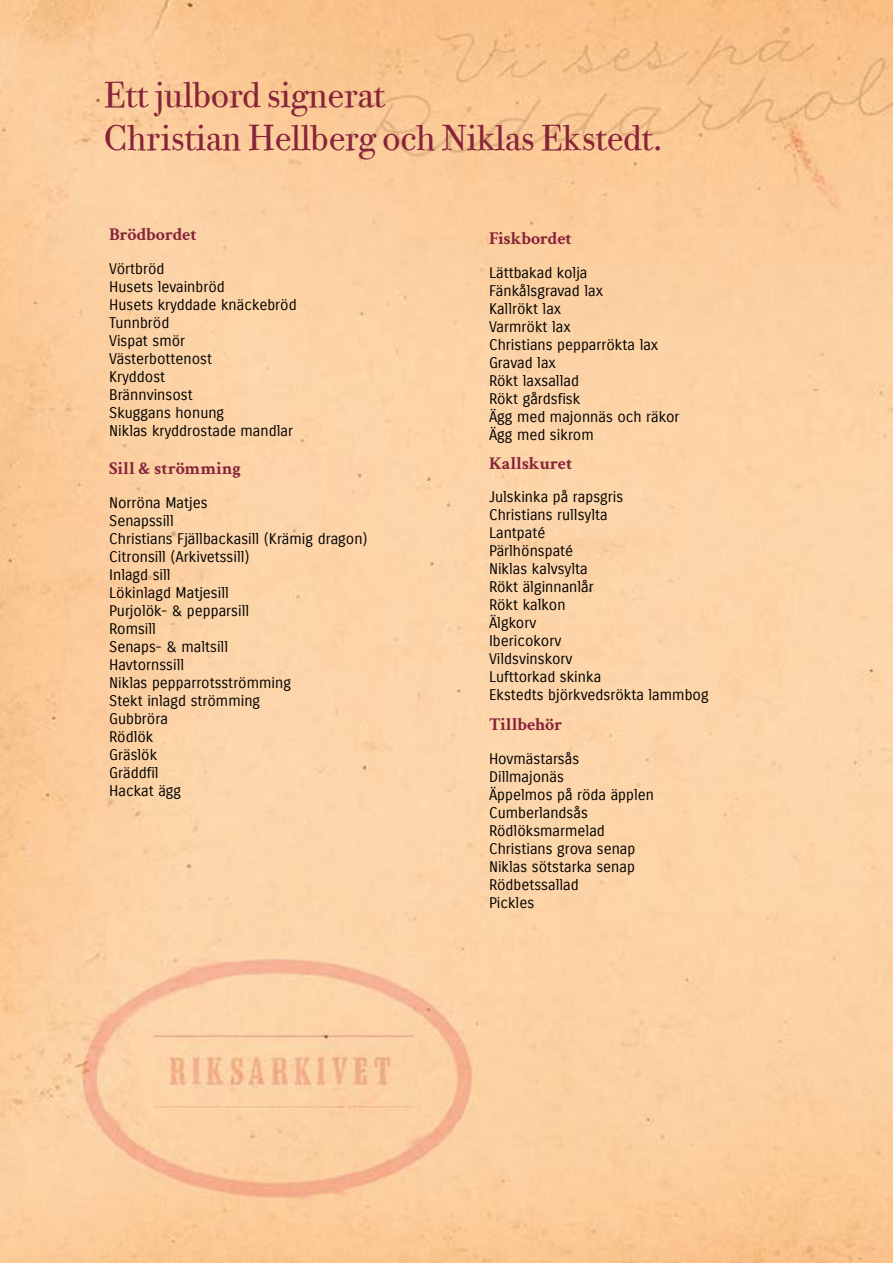
<style>
.page{position:relative;width:893px;height:1263px;background:#fff}
.page>*{position:absolute;margin:0;border:0;box-sizing:border-box;transform-origin:0 0}
.t1{font:36px/43.2px "Bodoni Twelve ITCTT Book";letter-spacing:-.01em;color:#87243a}
.t2{font:700 18px "Crimson Text";letter-spacing:-.01em;color:#87243a}
.t3{font:15px/18px "Carrois Gothic";color:#000}
</style>
<div class="page">
<img style="left:0;top:0;width:893px;height:1263px">
<h1 class="t1" style="left:104px;top:73px;width:561px">Ett julbord signerat<br>Christian Hellberg och Niklas Ekstedt.</h1>
<p class="t2" style="left:109px;top:223px;width:89px">Brödbordet</p>
<p class="t3" style="left:109px;top:260px;width:189px">Vörtbröd<br>Husets levainbröd<br>Husets kryddade knäckebröd<br>Tunnbröd<br>Vispat smör<br>Västerbottenost<br>Kryddost<br>Brännvinsost<br>Skuggans honung<br>Niklas kryddrostade mandlar</p>
<p class="t2" style="left:109px;top:457px;width:134px">Sill &amp; strömming</p>
<p class="t3" style="left:109px;top:494px;width:260px">Norröna Matjes<br>Senapssill<br>Christians Fjällbackasill (Krämig dragon)<br>Citronsill (Arkivetssill)<br>Inlagd sill<br>Lökinlagd Matjesill<br>Purjolök- &amp; pepparsill<br>Romsill<br>Senaps- &amp; maltsill<br>Havtornssill<br>Niklas pepparrotsströmming<br>Stekt inlagd strömming<br>Gubbröra<br>Rödlök<br>Gräslök<br>Gräddfil<br>Hackat ägg</p>
<p class="t2" style="left:489px;top:227px;width:84px">Fiskbordet</p>
<p class="t3" style="left:489px;top:264px;width:192px">Lättbakad kolja<br>Fänkålsgravad lax<br>Kallrökt lax<br>Varmrökt lax<br>Christians pepparrökta lax<br>Gravad lax<br>Rökt laxsallad<br>Rökt gårdsfisk<br>Ägg med majonnäs och räkor<br>Ägg med sikrom</p>
<p class="t2" style="left:489px;top:452px;width:85px">Kallskuret</p>
<p class="t3" style="left:489px;top:488px;width:221px">Julskinka på rapsgris<br>Christians rullsylta<br>Lantpaté<br>Pärlhönspaté<br>Niklas kalvsylta<br>Rökt älginnanlår<br>Rökt kalkon<br>Älgkorv<br>Ibericokorv<br>Vildsvinskorv<br>Lufttorkad skinka<br>Ekstedts björkvedsrökta lammbog</p>
<p class="t2" style="left:489px;top:713px;width:75px">Tillbehör</p>
<p class="t3" style="left:489px;top:750px;width:167px">Hovmästarsås<br>Dillmajonäs<br>Äppelmos på röda äpplen<br>Cumberlandsås<br>Rödlöksmarmelad<br>Christians grova senap<br>Niklas sötstarka senap<br>Rödbetssallad<br>Pickles</p>
</div>
